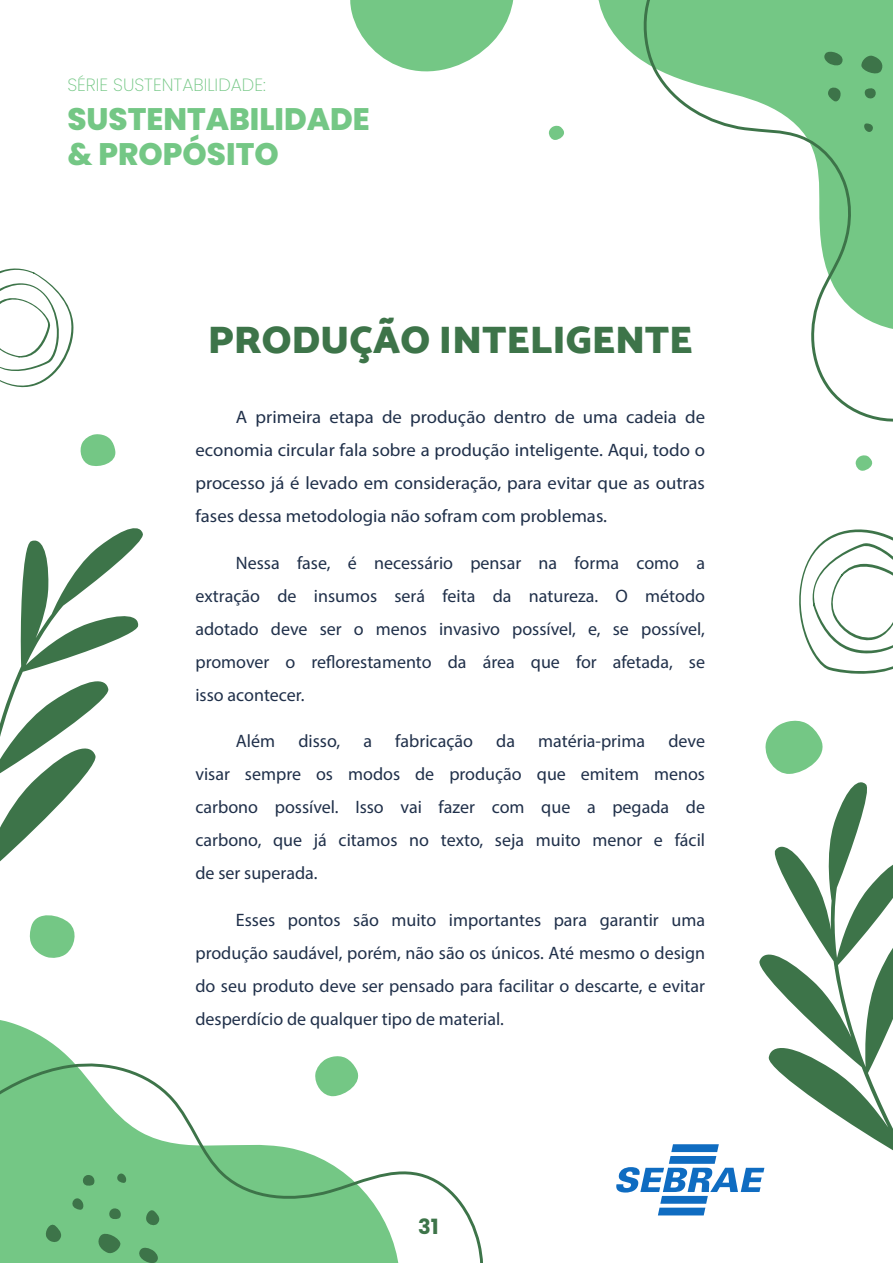
<style>
.page{position:relative;width:893px;height:1263px;background:#fff}
.page>*{position:absolute;margin:0;border:0;box-sizing:border-box;transform-origin:0 0}
.t1{font:900 39px "Catamaran";color:#3d7449}
.t2{font:800 31.05px/35.4px "Poppins";color:#74c785}
.t3{font:700 21px "Poppins";color:#3d7449}
.Texto{font:18px/33px "Myriad Pro";color:#20304a;text-align:justify}
.Texto-2{font:18px/33px "Myriad Pro";color:#20304a;text-align:justify;scale:1.04 1}
.t4{font:200 17.7px "Poppins";color:#74c785}
</style>
<div class="page">
<svg style="left:0;top:1020px;width:69px;height:38px;fill:#74c785"></svg>
<svg style="left:598px;top:0;width:38px;height:56px;fill:#74c785"></svg>
<svg style="left:0;top:1058px;width:483px;height:205px"></svg>
<svg style="left:636px;top:0;width:257px;height:422px"></svg>
<svg style="left:0;top:528px;width:143px;height:334px"></svg>
<svg style="left:759px;top:782px;width:134px;height:388px"></svg>
<svg style="left:113px;top:1171px;width:14px;height:12px"></svg>
<svg style="left:80px;top:1174px;width:16px;height:14px"></svg>
<svg style="left:144px;top:1207px;width:17px;height:19px"></svg>
<svg style="left:137px;top:1245px;width:23px;height:18px"></svg>
<svg style="left:44px;top:1221px;width:19px;height:22px"></svg>
<svg style="left:96px;top:1230px;width:25px;height:25px"></svg>
<svg style="left:67px;top:1196px;width:18px;height:14px"></svg>
<svg style="left:107px;top:1208px;width:16px;height:14px"></svg>
<svg style="left:863px;top:123px;width:13px;height:10px"></svg>
<svg style="left:892px;top:113px;width:1px;height:15px"></svg>
<svg style="left:826px;top:87px;width:16px;height:17px"></svg>
<svg style="left:822px;top:49px;width:21px;height:19px"></svg>
<svg style="left:861px;top:55px;width:24px;height:22px"></svg>
<svg style="left:863px;top:85px;width:15px;height:15px"></svg>
<svg style="left:799px;top:529px;width:94px;height:145px"></svg>
<svg style="left:0;top:268px;width:74px;height:120px"></svg>
<svg style="left:350px;top:0;width:164px;height:72px"></svg>
<svg style="left:29px;top:915px;width:46px;height:43px"></svg>
<svg style="left:80px;top:434px;width:36px;height:32px"></svg>
<svg style="left:314px;top:1056px;width:50px;height:40px"></svg>
<svg style="left:765px;top:720px;width:58px;height:54px"></svg>
<svg style="left:548px;top:126px;width:16px;height:14px"></svg>
<svg style="left:855px;top:455px;width:18px;height:16px"></svg>
<svg style="left:616px;top:1144px;width:148px;height:71px"></svg>
<p class="t4" style="left:67px;top:75px;width:200px">SÉRIE SUSTENTABILIDADE:</p>
<h2 class="t2" style="left:67px;top:102px;width:304px">SUSTENTABILIDADE &amp; PROPÓSITO</h2>
<h3 class="t1" style="left:208px;top:316px;width:486px">PRODUÇÃO INTELIGENTE</h3>
<p class="Texto-2" style="left:195px;top:400px;width:492px;text-indent:40px">A primeira etapa de produção dentro de uma cadeia de economia circular fala sobre a produção inteligente. Aqui, todo o processo já é levado em consideração, para evitar que as outras fases dessa metodologia não sofram com problemas.</p>
<p class="Texto" style="left:195px;top:546px;width:511px;text-indent:40px">Nessa fase, é necessário pensar na forma como a extração de insumos será feita da natureza. O método adotado deve ser o menos invasivo possível, e, se possível, promover o reflorestamento da área que for afetada, se isso acontecer.</p>
<p class="Texto" style="left:236px;top:724px;width:41px">Além</p>
<p class="Texto" style="left:298px;top:724px;width:43px">disso,</p>
<p class="Texto" style="left:363px;top:724px;width:10px">a</p>
<p class="Texto" style="left:395px;top:724px;width:79px">fabricação</p>
<p class="Texto" style="left:496px;top:724px;width:20px">da</p>
<p class="Texto" style="left:538px;top:724px;width:108px">matéria-prima</p>
<p class="Texto" style="left:195px;top:724px;width:511px;text-indent:473px">deve visar sempre os modos de produção que emitem menos carbono possível. Isso vai fazer com que a pegada de carbono, que já citamos no texto, seja muito menor e fácil de ser superada.</p>
<p class="Texto" style="left:195px;top:903px;width:511px;text-indent:40px">Esses pontos são muito importantes para garantir uma produção saudável, porém, não são os únicos. Até mesmo o design do seu produto deve ser pensado para facilitar o descarte, e evitar desperdício de qualquer tipo de material.</p>
<p class="t3" style="left:418px;top:1214px;width:22px">31</p>
</div>
